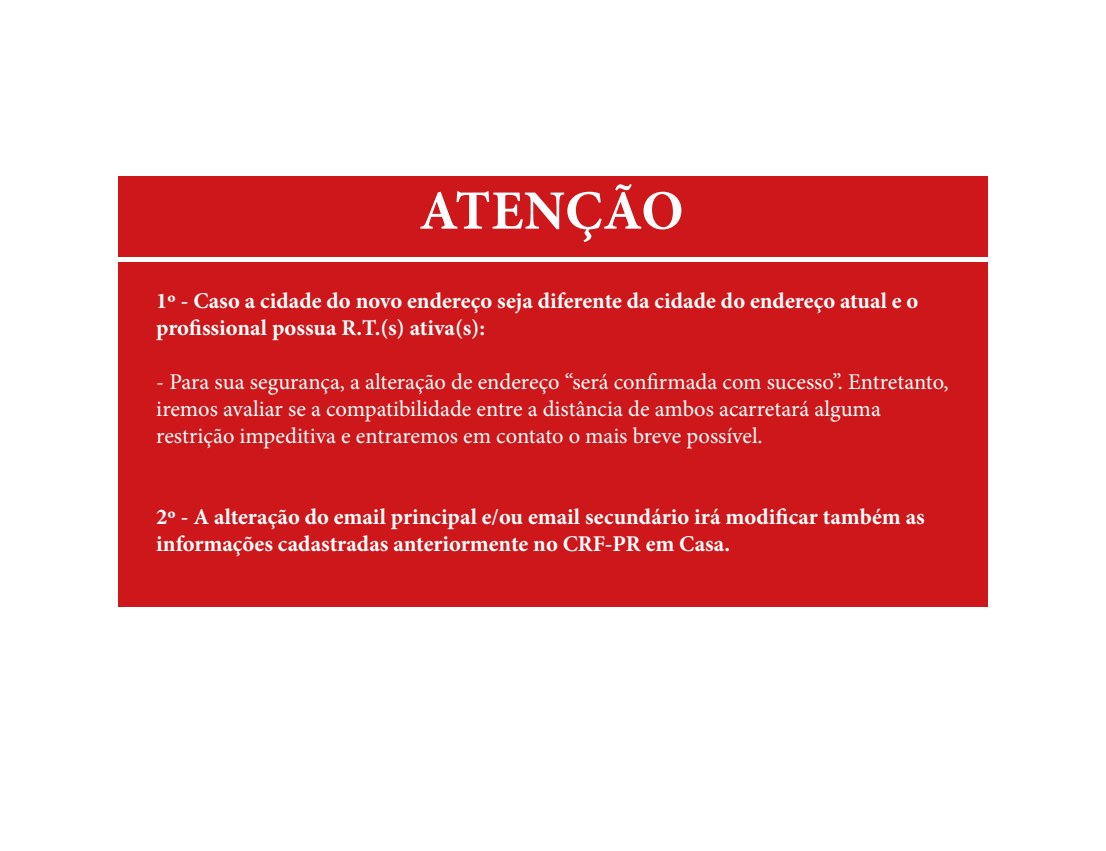
<style>
.page{position:relative;width:1106px;height:851px;background:#fff}
.page>*{position:absolute;margin:0;border:0;box-sizing:border-box;transform-origin:0 0}
.t1{font:700 55.5px "Minion Pro";letter-spacing:.005em;color:#fff}
.t2{font:700 22.5px/27px "Minion Pro";color:#fff}
.t3{font:22.5px/27px "Minion Pro";color:#fff}
</style>
<div class="page">
<div style="left:118px;top:176px;width:870px;height:81px;background:#cd171a"></div>
<div style="left:118px;top:262px;width:870px;height:344px;background:#cd171a"></div>
<h1 class="t1" style="left:419px;top:172px;width:266px">ATENÇÃO</h1>
<p class="t2" style="left:156px;top:287px;width:763px">1º - Caso a cidade do novo endereço seja diferente da cidade do endereço atual e o profissional possua R.T.(s) ativa(s):</p>
<p class="t3" style="left:156px;top:368px;width:793px">- Para sua segurança, a alteração de endereço “será confirmada com sucesso”. Entretanto, iremos avaliar se a compatibilidade entre a distância de ambos acarretará alguma restrição impeditiva e entraremos em contato o mais breve possível.</p>
<p class="t2" style="left:156px;top:503px;width:770px">2º - A alteração do email principal e/ou email secundário irá modificar também as informações cadastradas anteriormente no CRF-PR em Casa.</p>
</div>
